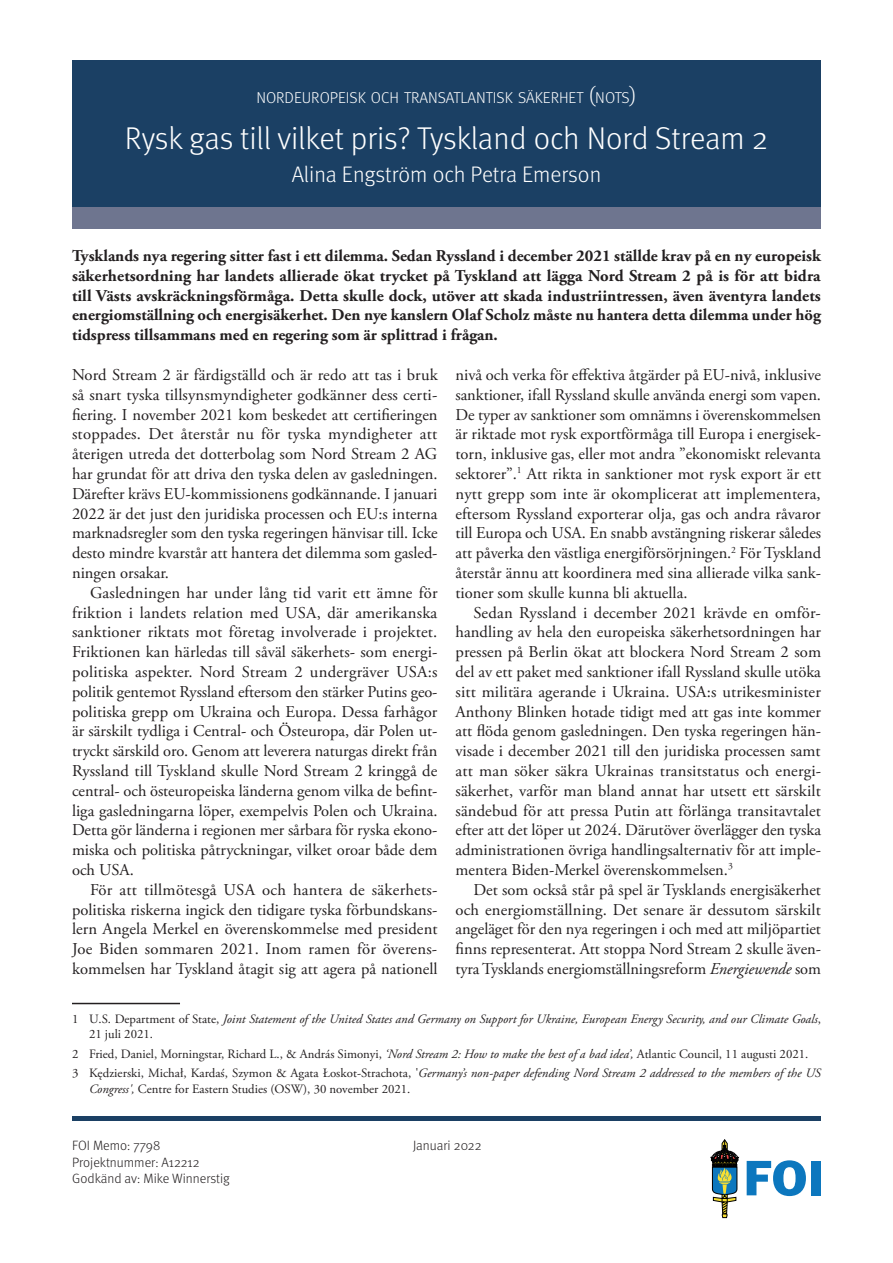
<style>
.page{position:relative;width:893px;height:1263px;background:#fff}
.page>*{position:absolute;margin:0;border:0;box-sizing:border-box;transform-origin:0 0}
.Titel{font:300 31.5px "Meta";letter-spacing:-.005em;color:#fff}
.Författare{font:300 22.5px "Meta";color:#fff}
.Brödtext_indrag_förs{font:16.5px/19.8px "Adobe Garamond Pro";color:#231f20;text-align:justify}
.Brödtext{font:16.5px/19.8px "Adobe Garamond Pro";color:#231f20;text-align:justify}
.Ingress{font:700 16.5px/19.8px "Adobe Garamond Pro";color:#231f20;text-align:justify}
.Projekt_eller_progra{font:300 15.75px "Meta";color:#fff}
.Sidfotstext_samt_Sid{font:300 13.5px "Meta";color:#231f20}
.Fotnotstext{font:12.75px/15.3px "Adobe Garamond Pro";color:#231f20}
.Fotnotstext-2{font:italic 12.75px/15.3px "Adobe Garamond Pro";color:#231f20}
.s1{font-size:22.5px}
.s2{font-style:italic}
.s3{font-style:normal}
</style>
<div class="page">
<svg style="left:711px;top:1139px;width:28px;height:79px"></svg>
<div style="left:811px;top:1161px;width:10px;height:34px;background:#0c77be"></div>
<svg style="left:747px;top:1160px;width:59px;height:36px"></svg>
<hr style="left:72px;top:1003px;width:108px;height:1px;background:#231f20">
<div style="left:72px;top:1116px;width:749px;height:5px;background:#1b4064"></div>
<div style="left:72px;top:60px;width:749px;height:168px;background:#1b4064"></div>
<div style="left:72px;top:207px;width:749px;height:21px;background:#6e758f"></div>
<p class="Projekt_eller_progra" style="left:256px;top:88px;width:382px">NORDEUROPEISK OCH TRANSATLANTISK SÄKERHET <span class="s1">(</span>NOTS<span class="s1">)</span></p>
<p class="Titel" style="left:125px;top:120px;width:644px">Rysk gas till vilket pris? Tyskland och Nord Stream 2</p>
<p class="Författare" style="left:292px;top:161px;width:311px">Alina Engström och Petra Emerson</p>
<p class="Ingress" style="left:72px;top:246px;width:750px">Tysklands nya regering sitter fast i ett dilemma. Sedan Ryssland i december 2021 ställde krav på en ny europeisk säkerhetsordning har landets allierade ökat trycket på Tyskland att lägga Nord Stream 2 på is för att bidra till Västs avskräckningsförmåga. Detta skulle dock, utöver att skada industriintressen, även äventyra landets energiomställning och energisäkerhet. Den nye kanslern Olaf Scholz måste nu hantera detta dilemma under hög tidspress tillsammans med en regering som är splittrad i frågan.</p>
<p class="Brödtext" style="left:72px;top:365px;width:367px">Nord Stream 2 är färdigställd och är redo att tas i bruk så snart tyska tillsynsmyndigheter godkänner dess certi&shy;fiering. I november 2021 kom beskedet att certifieringen stoppades. Det återstår nu för tyska myndigheter att återigen utreda det dotterbolag som Nord Stream 2 AG har grundat för att driva den tyska delen av gasledningen.<br>Därefter krävs EU-kommissionens godkännande. I januari 2022 är det just den juridiska processen och EU:s interna marknadsregler som den tyska regeringen hänvisar till. Icke desto mindre kvarstår att hantera det dilemma som gasled&shy;ningen orsakar.</p>
<p class="Brödtext_indrag_förs" style="left:72px;top:583px;width:367px;text-indent:18px">Gasledningen har under lång tid varit ett ämne för friktion i landets relation med USA, där amerikanska sanktioner riktats mot företag involverade i projektet.<br>Friktionen kan härledas till såväl säkerhets- som energi&shy;politiska aspekter. Nord Stream 2 undergräver USA:s politik gentemot Ryssland eftersom den stärker Putins geo&shy;politiska grepp om Ukraina och Europa. Dessa farhågor är särskilt tydliga i Central- och Östeuropa, där Polen ut&shy;tryckt särskild oro. Genom att leverera naturgas direkt från Ryssland till Tyskland skulle Nord Stream 2 kringgå de central- och östeuropeiska länderna genom vilka de befint&shy;liga gasledningarna löper, exempelvis Polen och Ukraina.<br>Detta gör länderna i regionen mer sårbara för ryska ekono&shy;miska och politiska påtryckningar, vilket oroar både dem och USA.</p>
<p class="Brödtext_indrag_förs" style="left:72px;top:880px;width:367px;text-indent:18px">För att tillmötesgå USA och hantera de säkerhets&shy;politiska riskerna ingick den tidigare tyska förbundskans&shy;lern Angela Merkel en överenskommelse med president Joe Biden sommaren 2021. Inom ramen för överens&shy;kommelsen har Tyskland åtagit sig att agera på nationell</p>
<p class="Brödtext" style="left:455px;top:365px;width:367px">nivå och verka för effektiva åtgärder på EU-nivå, inklusive sanktioner, ifall Ryssland skulle använda energi som vapen.<br>De typer av sanktioner som omnämns i överenskommelsen är riktade mot rysk exportförmåga till Europa i energisek&shy;torn, inklusive gas, eller mot andra ”ekonomiskt relevanta sektorer”.<sup>1</sup> Att rikta in sanktioner mot rysk export är ett nytt grepp som inte är okomplicerat att implementera, eftersom Ryssland exporterar olja, gas och andra råvaror till Europa och USA. En snabb avstängning riskerar således att påverka den västliga energiförsörjningen.<sup>2</sup> För Tyskland återstår ännu att koordinera med sina allierade vilka sank&shy;tioner som skulle kunna bli aktuella.</p>
<p class="Brödtext_indrag_förs" style="left:455px;top:603px;width:367px;text-indent:18px">Sedan Ryssland i december 2021 krävde en omför&shy;handling av hela den europeiska säkerhetsordningen har pressen på Berlin ökat att blockera Nord Stream 2 som del av ett paket med sanktioner ifall Ryssland skulle utöka sitt militära agerande i Ukraina. USA:s utrikesminister Anthony Blinken hotade tidigt med att gas inte kommer att flöda genom gasledningen. Den tyska regeringen hän&shy;visade i december 2021 till den juridiska processen samt att man söker säkra Ukrainas transitstatus och energi&shy;säkerhet, varför man bland annat har utsett ett särskilt sändebud för att pressa Putin att förlänga transitavtalet efter att det löper ut 2024. Därutöver överlägger den tyska administrationen övriga handlingsalternativ för att imple&shy;mentera Biden-Merkel överenskommelsen.<sup>3</sup></p>
<p class="Brödtext_indrag_förs" style="left:455px;top:880px;width:367px;text-indent:18px">Det som också står på spel är Tysklands energisäkerhet och energiomställning. Det senare är dessutom särskilt angeläget för den nya regeringen i och med att miljöpartiet finns representerat. Att stoppa Nord Stream 2 skulle även&shy;tyra Tysklands energiomställningsreform <span class="s2">Energiewende</span> som</p>
<p class="Fotnotstext-2" style="left:89px;top:1012px;width:733px;text-indent:-17px"><span class="s3">1 U.S. Department of State,</span> Joint Statement of the United States and Germany on Support for Ukraine, European Energy Security, and our Climate Goals<span class="s3">,<br>21 juli 2021.</span></p>
<p class="Fotnotstext" style="left:72px;top:1047px;width:738px">2 Fried, Daniel, Morningstar, Richard L., &amp; András Simonyi, <span class="s2">‘Nord Stream 2: How to make the best of a bad idea’,</span> Atlantic Council, 11 augusti 2021.</p>
<p class="Fotnotstext" style="left:89px;top:1066px;width:733px;text-indent:-17px">3 Kędzierski, Michał, Kardaś, Szymon &amp; Agata Łoskot-Strachota, '<span class="s2">Germany’s non-paper defending Nord Stream 2 addressed to the members of the US<br>Congress',</span> Centre for Eastern Studies (OSW), 30 november 2021.</p>
<p class="Sidfotstext_samt_Sid" style="left:72px;top:1138px;width:90px">FOI Memo: 7798</p>
<p class="Sidfotstext_samt_Sid" style="left:413px;top:1138px;width:70px">Januari 2022</p>
<p class="Sidfotstext_samt_Sid" style="left:72px;top:1154px;width:129px">Projektnummer: A12212</p>
<p class="Sidfotstext_samt_Sid" style="left:72px;top:1171px;width:159px">Godkänd av: Mike Winnerstig</p>
</div>
